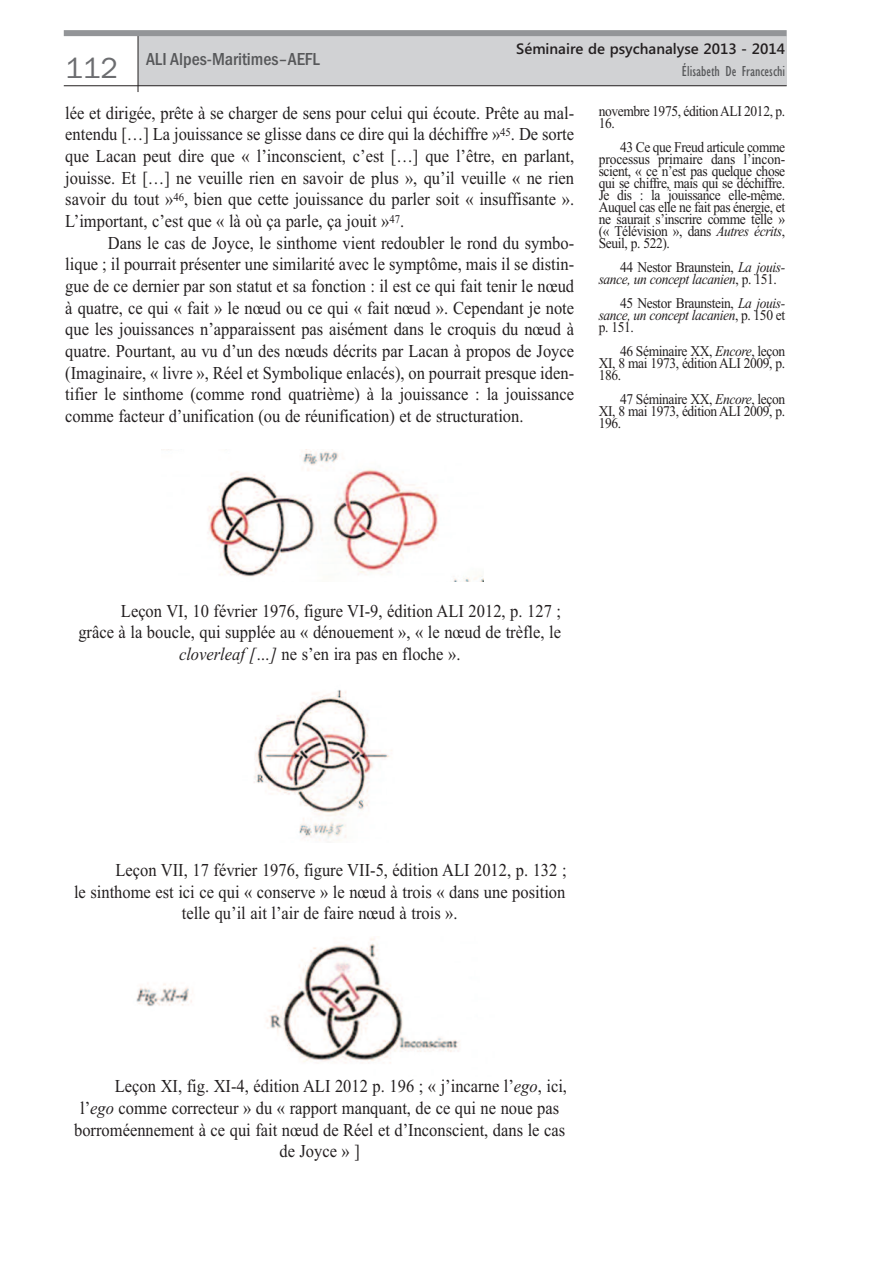
<style>
.page{position:relative;width:893px;height:1263px;background:#fff}
.page>*{position:absolute;margin:0;border:0;box-sizing:border-box;transform-origin:0 0}
.t1{font:30px "Franklin Gothic";color:#6c6d70}
.t2{font:18.15px "Times New Roman";color:#231f20;scale:.91 1}
.t3{font:500 condensed 18px "Franklin Gothic";color:#57585a}
.t4{font:600 15px/21.9px "Segoe UI";color:#231f20;text-align:right}
.t5{font:14.85px/12px "Times New Roman";letter-spacing:-.03em;color:#231f20;text-align:justify;scale:.91 1}
.t6{font:italic 14.85px/12px "Times New Roman";letter-spacing:-.03em;color:#231f20;scale:.91 1}
.s1{font-family:"Gill Sans";font-weight:400;font-stretch:condensed;color:#57585a}
.s2{font-style:italic}
.s3{font-style:normal}
</style>
<div class="page">
<div style="left:138px;top:36px;width:649px;height:50px;background:#d1d2d4"></div>
<hr style="left:138px;top:36px;width:1px;height:56px;background:#231f20">
<hr style="left:64px;top:85px;width:723px;height:1px;background:#231f20">
<div style="left:64px;top:30px;width:723px;height:6px;background:#939598"></div>
<img style="left:161px;top:449px;width:322px;height:132px">
<img style="left:254px;top:690px;width:138px;height:151px">
<img style="left:136px;top:938px;width:324px;height:125px">
<p class="t4" style="left:516px;top:38px;width:270px">Séminaire de psychanalyse 2013 - 2014<br><span class="s1">Élisabeth De Franceschi</span></p>
<p class="t5" style="left:599px;top:105px;width:206px">novembre 1975, éditionALI 2012, p.<br>16.</p>
<p class="t5" style="left:599px;top:141px;width:206px;text-indent:21px">43 Ce que Freud articule comme processus primaire dans l’incon&shy;scient, « ce n’est pas quelque chose qui se chiffre, mais qui se déchiffre.<br>Je dis : la jouissance elle-même.<br>Auquel cas elle ne fait pas énergie, et ne saurait s’inscrire comme telle » (« Télévision », dans <span class="s2">Autres écrits</span>, Seuil, p. 522).</p>
<p class="t6" style="left:599px;top:261px;width:206px;text-indent:21px"><span class="s3">44 Nestor Braunstein,</span> La jouis&shy;sance, un concept lacanien<span class="s3">, p. 151.</span></p>
<p class="t5" style="left:599px;top:297px;width:206px;text-indent:21px">45 Nestor Braunstein, <span class="s2">La jouis&shy;sance, un concept lacanien</span>, p. 150 et p. 151.</p>
<p class="t5" style="left:599px;top:345px;width:206px;text-indent:21px">46 Séminaire XX, <span class="s2">Encore</span>, leçon XI, 8 mai 1973, édition ALI 2009, p.<br>186.</p>
<p class="t5" style="left:599px;top:393px;width:206px;text-indent:21px">47 Séminaire XX, <span class="s2">Encore</span>, leçon XI, 8 mai 1973, édition ALI 2009, p.<br>196.</p>
<p class="t3" style="left:146px;top:48px;width:175px">ALI Alpes-Maritimes–AEFL</p>
<p class="t1" style="left:65px;top:50px;width:54px">112</p>
<p class="t2" style="left:65px;top:102px;width:561px">lée et dirigée, prête à se charger de sens pour celui qui écoute. Prête au mal-</p>
<p class="t2" style="left:65px;top:123px;width:561px">entendu […] La jouissance se glisse dans ce dire qui la déchiffre »<sup>45</sup>. De sorte</p>
<p class="t2" style="left:65px;top:145px;width:561px">que Lacan peut dire que « l’inconscient, c’est […] que l’être, en parlant,</p>
<p class="t2" style="left:65px;top:167px;width:561px">jouisse. Et […] ne veuille rien en savoir de plus », qu’il veuille « ne rien</p>
<p class="t2" style="left:65px;top:188px;width:561px">savoir du tout »<sup>46</sup>, bien que cette jouissance du parler soit « insuffisante ».</p>
<p class="t2" style="left:65px;top:210px;width:374px">L’important, c’est que « là où ça parle, ça jouit »<sup>47</sup>.</p>
<p class="t2" style="left:108px;top:232px;width:514px">Dans le cas de Joyce, le sinthome vient redoubler le rond du symbo-</p>
<p class="t2" style="left:65px;top:253px;width:561px">lique ; il pourrait présenter une similarité avec le symptôme, mais il se distin-</p>
<p class="t2" style="left:65px;top:275px;width:561px">gue de ce dernier par son statut et sa fonction : il est ce qui fait tenir le nœud</p>
<p class="t2" style="left:65px;top:297px;width:561px">à quatre, ce qui « fait » le nœud ou ce qui « fait nœud ». Cependant je note</p>
<p class="t2" style="left:65px;top:318px;width:561px">que les jouissances n’apparaissent pas aisément dans le croquis du nœud à</p>
<p class="t2" style="left:65px;top:340px;width:561px">quatre. Pourtant, au vu d’un des nœuds décrits par Lacan à propos de Joyce</p>
<p class="t2" style="left:65px;top:362px;width:561px">(Imaginaire, « livre », Réel et Symbolique enlacés), on pourrait presque iden-</p>
<p class="t2" style="left:65px;top:383px;width:561px">tifier le sinthome (comme rond quatrième) à la jouissance : la jouissance</p>
<p class="t2" style="left:65px;top:405px;width:505px">comme facteur d’unification (ou de réunification) et de structuration.</p>
<p class="t2" style="left:121px;top:600px;width:485px">Leçon VI, 10 février 1976, figure VI-9, édition ALI 2012, p. 127 ;</p>
<p class="t2" style="left:78px;top:621px;width:532px">grâce à la boucle, qui supplée au « dénouement », « le nœud de trèfle, le</p>
<p class="t2" style="left:179px;top:643px;width:311px"><span class="s2">cloverleaf […]</span> ne s’en ira pas en floche ».</p>
<p class="t2" style="left:115px;top:859px;width:497px">Leçon VII, 17 février 1976, figure VII-5, édition ALI 2012, p. 132 ;</p>
<p class="t2" style="left:74px;top:881px;width:542px">le sinthome est ici ce qui « conserve » le nœud à trois « dans une position</p>
<p class="t2" style="left:182px;top:902px;width:305px">telle qu’il ait l’air de faire nœud à trois ».</p>
<p class="t2" style="left:115px;top:1075px;width:498px">Leçon XI, fig. XI-4, édition ALI 2012 p. 196 ; « j’incarne l’<span class="s2">ego</span>, ici,</p>
<p class="t2" style="left:80px;top:1097px;width:528px">l’<span class="s2">ego</span> comme correcteur » du « rapport manquant, de ce qui ne noue pas</p>
<p class="t2" style="left:74px;top:1119px;width:541px">borroméennement à ce qui fait nœud de Réel et d’Inconscient, dans le cas</p>
<p class="t2" style="left:279px;top:1140px;width:90px">de Joyce » ]</p>
</div>
